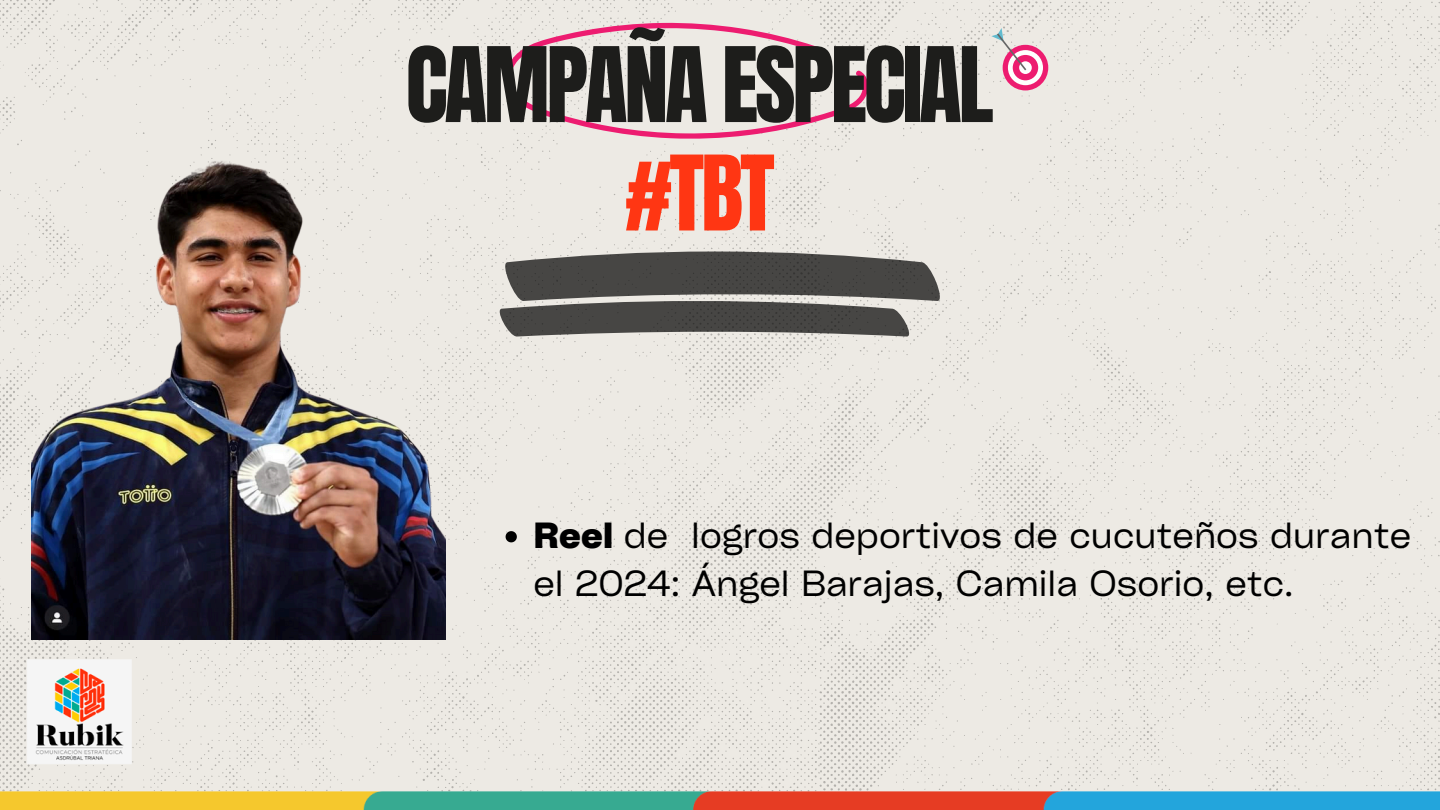
<style>
.page{position:relative;width:1440px;height:810px;background:#fff}
.page>*{position:absolute;margin:0;border:0;box-sizing:border-box;transform-origin:0 0}
.t1{font:88.4px "Anton";letter-spacing:-.04em;color:#1d1d1b}
.t2{font:88.4px "Anton";color:#ff3613}
.t3{font:34.9px/48.8px "Cy Grotesk Key";color:#000}
.s1{font-weight:700}
</style>
<div class="page">
<img style="left:0;top:0;width:1440px;height:810px">
<p class="t1" style="left:406px;top:21px;width:589px">CAMPAÑA ESPECIAL</p>
<p class="t2" style="left:624px;top:130px;width:152px">#TBT</p>
<p class="t3" style="left:533px;top:509px;width:879px"><span class="s1">Reel</span> de logros deportivos de cucuteños durante el 2024: Ángel Barajas, Camila Osorio, etc.</p>
</div>
